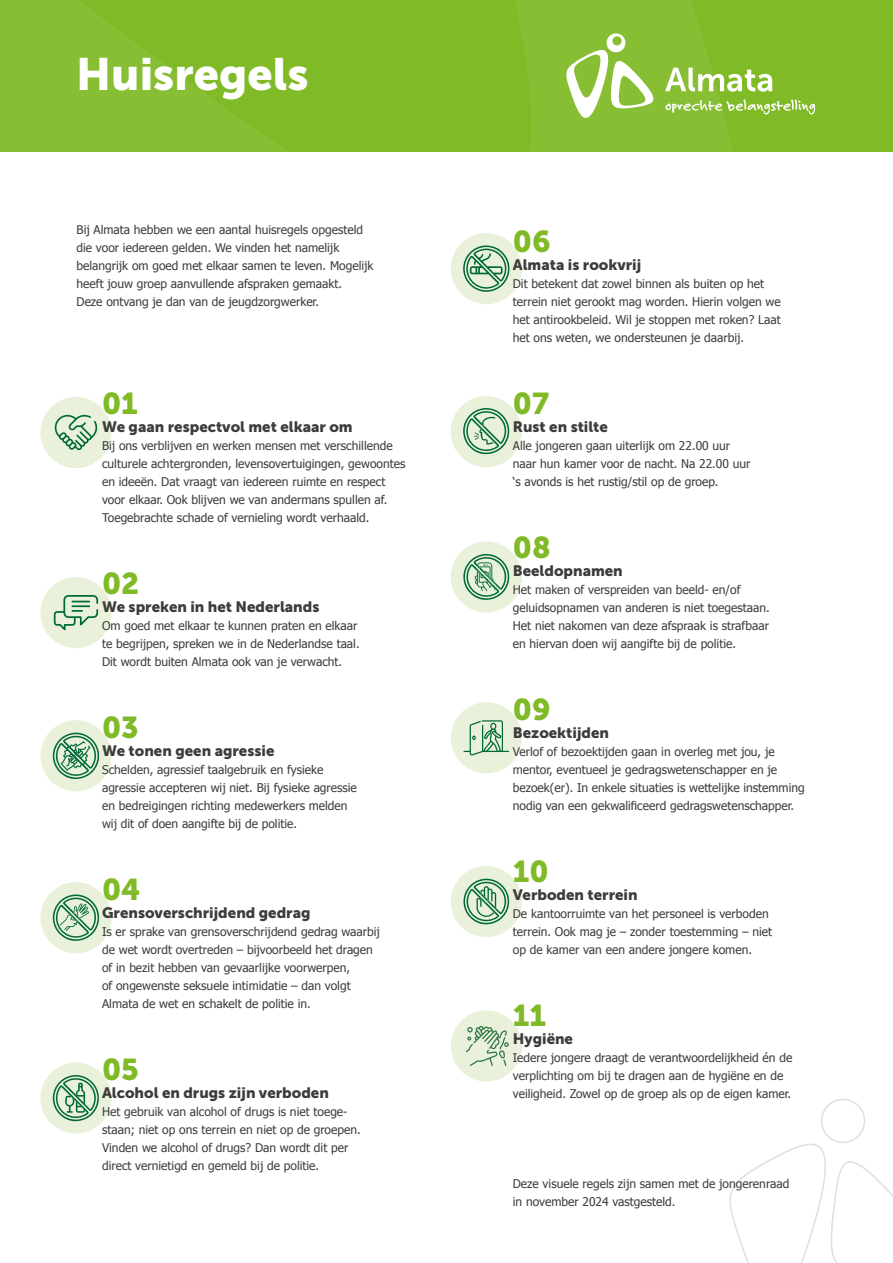
<style>
.page{position:relative;width:893px;height:1263px;background:#fff}
.page>*{position:absolute;margin:0;border:0;box-sizing:border-box;transform-origin:0 0}
.t1{font:45px "Museo Sans 900";color:#fff}
.Nummer{font:30px "Museo Sans 900";color:#80ba27}
.Kop{font:15px "Museo Sans 900";color:#3c3c3b}
.Body{font:12px/18px "Tahoma";color:#3c3c3b}
</style>
<div class="page">
<div style="left:797px;top:0;width:96px;height:137px;background:#80ba27"></div>
<svg style="left:0;top:0;width:797px;height:579px"></svg>
<div style="left:451px;top:233px;width:71px;height:71px;background:#e9f1da;border-radius:50%"></div>
<div style="left:451px;top:396px;width:71px;height:71px;background:#e9f1da;border-radius:50%"></div>
<div style="left:451px;top:541px;width:71px;height:71px;background:#e9f1da;border-radius:50%"></div>
<div style="left:451px;top:702px;width:71px;height:71px;background:#e9f1da;border-radius:50%"></div>
<div style="left:451px;top:866px;width:71px;height:71px;background:#e9f1da;border-radius:50%"></div>
<div style="left:451px;top:1010px;width:71px;height:71px;background:#e9f1da;border-radius:50%"></div>
<svg style="left:466px;top:1026px;width:43px;height:40px"></svg>
<svg style="left:463px;top:245px;width:47px;height:47px"></svg>
<svg style="left:463px;top:408px;width:47px;height:47px"></svg>
<svg style="left:463px;top:554px;width:47px;height:46px"></svg>
<svg style="left:463px;top:720px;width:46px;height:36px"></svg>
<svg style="left:463px;top:879px;width:47px;height:46px"></svg>
<div style="left:40px;top:397px;width:72px;height:71px;background:#e9f1da;border-radius:50%"></div>
<svg style="left:55px;top:414px;width:43px;height:37px"></svg>
<div style="left:40px;top:577px;width:72px;height:71px;background:#e9f1da;border-radius:50%"></div>
<svg style="left:54px;top:595px;width:44px;height:35px"></svg>
<div style="left:40px;top:720px;width:72px;height:71px;background:#e9f1da;border-radius:50%"></div>
<svg style="left:53px;top:733px;width:47px;height:46px"></svg>
<div style="left:40px;top:882px;width:72px;height:71px;background:#e9f1da;border-radius:50%"></div>
<svg style="left:53px;top:894px;width:47px;height:47px"></svg>
<div style="left:40px;top:1062px;width:72px;height:71px;background:#e9f1da;border-radius:50%"></div>
<svg style="left:53px;top:1075px;width:46px;height:47px"></svg>
<svg style="left:730px;top:1099px;width:163px;height:164px"></svg>
<svg style="left:566px;top:33px;width:249px;height:85px;background:#99c752"></svg>
<p class="t1" style="left:76px;top:49px;width:234px">Huisregels</p>
<p class="Body" style="left:77px;top:220px;width:299px">Bij Almata hebben we een aantal huisregels opgesteld die voor iedereen gelden. We vinden het namelijk belangrijk om goed met elkaar samen te leven. Mogelijk heeft jouw groep aanvullende afspraken gemaakt.<br>Deze ontvang je dan van de jeugdzorgwerker.</p>
<p class="Nummer" style="left:102px;top:386px;width:37px">01</p>
<p class="Kop" style="left:102px;top:418px;width:252px">We gaan respectvol met elkaar om</p>
<p class="Body" style="left:102px;top:436px;width:305px">Bij ons verblijven en werken mensen met verschillende culturele achtergronden, levensovertuigingen, gewoontes en ideeën. Dat vraagt van iedereen ruimte en respect voor elkaar. Ook blijven we van andermans spullen af.<br>Toegebrachte schade of vernieling wordt verhaald.</p>
<p class="Nummer" style="left:102px;top:566px;width:39px">02</p>
<p class="Kop" style="left:102px;top:598px;width:219px">We spreken in het Nederlands</p>
<p class="Body" style="left:102px;top:616px;width:259px">Om goed met elkaar te kunnen praten en elkaar te begrijpen, spreken we in de Nederlandse taal.<br>Dit wordt buiten Almata ook van je verwacht.</p>
<p class="Nummer" style="left:102px;top:710px;width:38px">03</p>
<p class="Kop" style="left:102px;top:742px;width:174px">We tonen geen agressie</p>
<p class="Body" style="left:102px;top:760px;width:256px">Schelden, agressief taalgebruik en fysieke agressie accepteren wij niet. Bij fysieke agressie en bedreigingen richting medewerkers melden wij dit of doen aangifte bij de politie.</p>
<p class="Nummer" style="left:102px;top:872px;width:40px">04</p>
<p class="Kop" style="left:102px;top:904px;width:210px">Grensoverschrijdend gedrag</p>
<p class="Body" style="left:102px;top:922px;width:279px">Is er sprake van grensoverschrijdend gedrag waarbij de wet wordt overtreden – bijvoorbeeld het dragen of in bezit hebben van gevaarlijke voorwerpen,<br>of ongewenste seksuele intimidatie – dan volgt Almata de wet en schakelt de politie in.</p>
<p class="Nummer" style="left:102px;top:1052px;width:38px">05</p>
<p class="Kop" style="left:102px;top:1084px;width:228px">Alcohol en drugs zijn verboden</p>
<p class="Body" style="left:102px;top:1102px;width:260px">Het gebruik van alcohol of drugs is niet toege&shy;staan; niet op ons terrein en niet op de groepen.<br>Vinden we alcohol of drugs? Dan wordt dit per direct vernietigd en gemeld bij de politie.</p>
<p class="Nummer" style="left:513px;top:224px;width:39px">06</p>
<p class="Kop" style="left:513px;top:256px;width:130px">Almata is rookvrij</p>
<p class="Body" style="left:513px;top:274px;width:269px">Dit betekent dat zowel binnen als buiten op het terrein niet gerookt mag worden. Hierin volgen we het antirookbeleid. Wil je stoppen met roken? Laat het ons weten, we ondersteunen je daarbij.</p>
<p class="Nummer" style="left:513px;top:386px;width:38px">07</p>
<p class="Kop" style="left:513px;top:418px;width:97px">Rust en stilte</p>
<p class="Body" style="left:513px;top:436px;width:239px">Alle jongeren gaan uiterlijk om 22.00 uur naar hun kamer voor de nacht. Na 22.00 uur ‘s avonds is het rustig/stil op de groep.</p>
<p class="Nummer" style="left:513px;top:530px;width:39px">08</p>
<p class="Kop" style="left:513px;top:562px;width:111px">Beeldopnamen</p>
<p class="Body" style="left:513px;top:580px;width:258px">Het maken of verspreiden van beeld- en/of geluidsopnamen van anderen is niet toegestaan.<br>Het niet nakomen van deze afspraak is strafbaar en hiervan doen wij aangifte bij de politie.</p>
<p class="Nummer" style="left:513px;top:692px;width:39px">09</p>
<p class="Kop" style="left:513px;top:724px;width:98px">Bezoektijden</p>
<p class="Body" style="left:513px;top:742px;width:293px">Verlof of bezoektijden gaan in overleg met jou, je mentor, eventueel je gedragswetenschapper en je bezoek(er). In enkele situaties is wettelijke instemming nodig van een gekwalificeerd gedragswetenschapper.</p>
<p class="Nummer" style="left:513px;top:854px;width:37px">10</p>
<p class="Kop" style="left:513px;top:886px;width:126px">Verboden terrein</p>
<p class="Body" style="left:513px;top:904px;width:261px">De kantoorruimte van het personeel is verboden terrein. Ook mag je – zonder toestemming – niet op de kamer van een andere jongere komen.</p>
<p class="Nummer" style="left:513px;top:998px;width:35px">11</p>
<p class="Kop" style="left:513px;top:1030px;width:62px">Hygiëne</p>
<p class="Body" style="left:513px;top:1048px;width:281px">Iedere jongere draagt de verantwoordelijkheid én de verplichting om bij te dragen aan de hygiëne en de veiligheid. Zowel op de groep als op de eigen kamer.</p>
<p class="Body" style="left:513px;top:1174px;width:278px">Deze visuele regels zijn samen met de jongerenraad</p>
<p class="Body" style="left:513px;top:1192px;width:164px">in november 2024 vastgesteld.</p>
</div>
